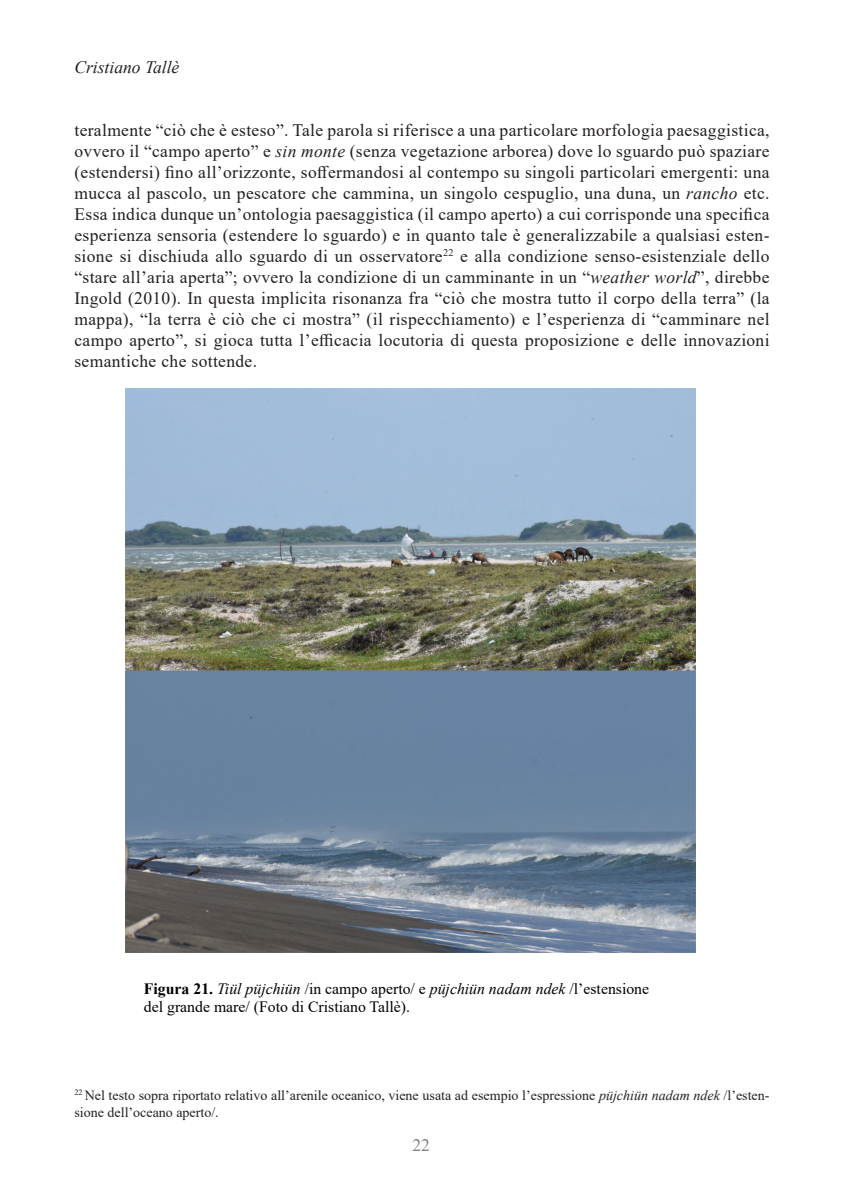
<style>
.page{position:relative;width:844px;height:1191px;background:#fff}
.page>*{position:absolute;margin:0;border:0;box-sizing:border-box;transform-origin:0 0}
._07_txt_paragrafo{font:17.5px/21px "Times New Roman";letter-spacing:.02em;color:#231f20;text-align:justify}
.t1{font:italic 17.5px "Times New Roman";color:#231f20}
.t2{font:17.5px "Times New Roman";color:#808080}
.dida{font:15.75px/18.9px "Times New Roman";color:#000}
._05_Stile_note{font:14px/16.8px "Times New Roman";color:#231f20}
.s1{font-style:italic}
.s2{font-weight:700}
</style>
<div class="page">
<img style="left:126px;top:388px;width:569px;height:564px">
<p class="t1" style="left:74px;top:55px;width:106px">Cristiano Tallè</p>
<p class="_07_txt_paragrafo" style="left:74px;top:119px;width:696px">teralmente “ciò che è esteso”. Tale parola si riferisce a una particolare morfologia paesaggistica, ovvero il “campo aperto” e <span class="s1">sin monte</span> (senza vegetazione arborea) dove lo sguardo può spaziare (estendersi) fino all’orizzonte, soffermandosi al contempo su singoli particolari emergenti: una mucca al pascolo, un pescatore che cammina, un singolo cespuglio, una duna, un <span class="s1">rancho</span> etc.<br>Essa indica dunque un’ontologia paesaggistica (il campo aperto) a cui corrisponde una specifica esperienza sensoria (estendere lo sguardo) e in quanto tale è generalizzabile a qualsiasi esten&shy;sione si dischiuda allo sguardo di un osservatore<sup>22</sup> e alla condizione senso-esistenziale dello “stare all’aria aperta”; ovvero la condizione di un camminante in un “<span class="s1">weather world</span>”, direbbe Ingold (2010). In questa implicita risonanza fra “ciò che mostra tutto il corpo della terra” (la mappa), “la terra è ciò che ci mostra” (il rispecchiamento) e l’esperienza di “camminare nel campo aperto”, si gioca tutta l’efficacia locutoria di questa proposizione e delle innovazioni semantiche che sottende.</p>
<p class="dida" style="left:144px;top:978px;width:506px"><span class="s2">Figura 21.</span> <span class="s1">Tiül püjchiün</span> /in campo aperto/ e <span class="s1">püjchiün nadam ndek</span> /l’estensione del grande mare/ (Foto di Cristiano Tallè).</p>
<p class="_05_Stile_note" style="left:74px;top:1086px;width:696px"><sup>22</sup> Nel testo sopra riportato relativo all’arenile oceanico, viene usata ad esempio l’espressione <span class="s1">püjchiün nadam ndek</span> /l’esten&shy;sione dell’oceano aperto/.</p>
<p class="t2" style="left:412px;top:1132px;width:19px">22</p>
</div>
